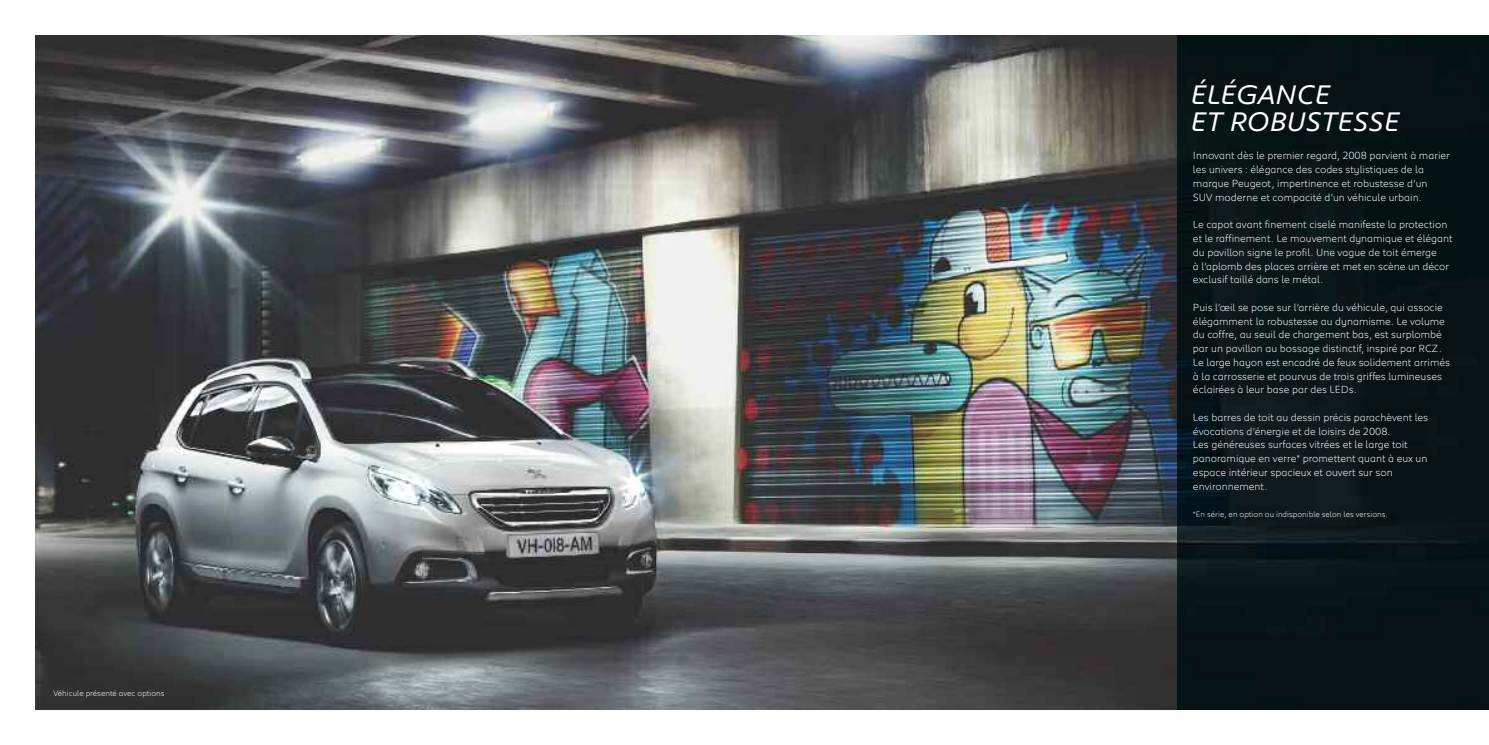
<style>
.page{position:relative;width:1489px;height:745px;background:#fff}
.page>*{position:absolute;margin:0;border:0;box-sizing:border-box;transform-origin:0 0}
.t1{font:italic 27.5px/27.5px "Peugeot";color:#fff}
.t2{font:300 10.62px/13.8px "Peugeot";color:#fff}
.t3{font:300 8.12px "Peugeot";color:#fff}
</style>
<div class="page">
<img style="left:35px;top:35px;width:1141px;height:674px">
<img style="left:1176px;top:35px;width:312px;height:674px">
<p class="t3" style="left:53px;top:690px;width:113px">Véhicule présenté avec options</p>
<p class="t1" style="left:1191px;top:83px;width:211px">ÉLÉGANCE<br>ET ROBUSTESSE</p>
<p class="t2" style="left:1192px;top:150px;width:258px">Innovant dès le premier regard, 2008 parvient à marier les univers : élégance des codes stylistiques de la marque Peugeot, impertinence et robustesse d’un<br>SUV moderne et compacité d’un véhicule urbain.</p>
<p class="t2" style="left:1192px;top:218px;width:261px">Le capot avant finement ciselé manifeste la protection et le raffinement. Le mouvement dynamique et élégant du pavillon signe le profil. Une vague de toit émerge<br>à l’aplomb des places arrière et met en scène un décor exclusif taillé dans le métal.</p>
<p class="t2" style="left:1192px;top:301px;width:259px">Puis l’œil se pose sur l’arrière du véhicule, qui associe élégamment la robustesse au dynamisme. Le volume du coffre, au seuil de chargement bas, est surplombé par un pavillon au bossage distinctif, inspiré par RCZ.<br>Le large hayon est encadré de feux solidement arrimés à la carrosserie et pourvus de trois griffes lumineuses éclairées à leur base par des LEDs.</p>
<p class="t2" style="left:1192px;top:411px;width:237px">Les barres de toit au dessin précis parachèvent les évocations d’énergie et de loisirs de 2008.<br>Les généreuses surfaces vitrées et le large toit panoramique en verre* promettent quant à eux un espace intérieur spacieux et ouvert sur son environnement.</p>
<p class="t3" style="left:1192px;top:511px;width:196px">*En série, en option ou indisponible selon les versions.</p>
</div>
